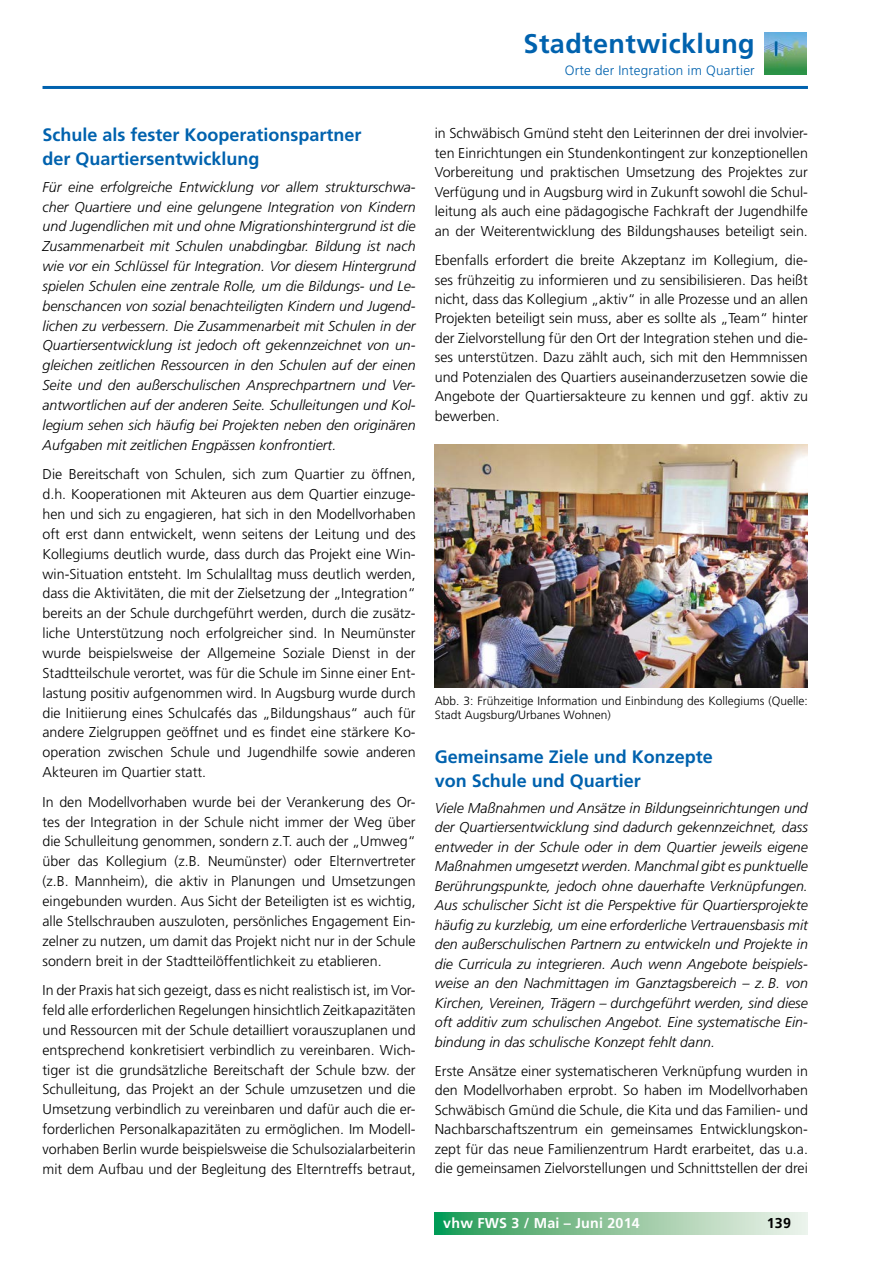
<style>
.page{position:relative;width:893px;height:1263px;background:#fff}
.page>*{position:absolute;margin:0;border:0;box-sizing:border-box;transform-origin:0 0}
.t1{font:700 27px "Frutiger LT";letter-spacing:.015em;color:#0062ae}
.t2{font:700 18px/24px "Frutiger LT";color:#0062ae}
.t3{font:300 14.25px/19.8px "Frutiger LT";color:#000;text-align:justify}
.t4{font:italic 300 14.25px/19.8px "Frutiger";color:#000;text-align:justify}
.t5{font:700 14.25px "Frutiger LT";letter-spacing:.015em;color:#fff}
.t6{font:700 14.25px "Frutiger LT";color:#000}
.t7{font:300 13.5px "Frutiger LT";letter-spacing:.015em;color:#0062ae}
.t8{font:300 12px/14.4px "Frutiger CE";color:#000}
</style>
<div class="page">
<hr style="left:43px;top:86px;width:765px;height:3px;background:#0062ae">
<svg style="left:435px;top:1213px;width:373px;height:21px;background:#8ec69f"></svg>
<img style="left:764px;top:32px;width:42px;height:43px">
<img style="left:435px;top:445px;width:373px;height:242px">
<h1 class="t1" style="left:524px;top:28px;width:233px">Stadtentwicklung</h1>
<p class="t7" style="left:565px;top:62px;width:192px">Orte der Integration im Quartier</p>
<p class="t2" style="left:43px;top:123px;width:321px">Schule als fester Kooperationspartner der Quartiersentwicklung</p>
<p class="t4" style="left:43px;top:177px;width:375px">Für eine erfolgreiche Entwicklung vor allem strukturschwa&shy;cher Quartiere und eine gelungene Integration von Kindern und Jugendlichen mit und ohne Migrationshintergrund ist die Zusammenarbeit mit Schulen unabdingbar. Bildung ist nach wie vor ein Schlüssel für Integration. Vor diesem Hintergrund spielen Schulen eine zentrale Rolle, um die Bildungs- und Le&shy;benschancen von sozial benachteiligten Kindern und Jugend&shy;lichen zu verbessern. Die Zusammenarbeit mit Schulen in der Quartiersentwicklung ist jedoch oft gekennzeichnet von un&shy;gleichen zeitlichen Ressourcen in den Schulen auf der einen Seite und den außerschulischen Ansprechpartnern und Ver&shy;antwortlichen auf der anderen Seite. Schulleitungen und Kol&shy;legium sehen sich häufig bei Projekten neben den originären Aufgaben mit zeitlichen Engpässen konfrontiert.</p>
<p class="t3" style="left:43px;top:465px;width:375px">Die Bereitschaft von Schulen, sich zum Quartier zu öffnen, d.h. Kooperationen mit Akteuren aus dem Quartier einzuge&shy;hen und sich zu engagieren, hat sich in den Modellvorhaben oft erst dann entwickelt, wenn seitens der Leitung und des Kollegiums deutlich wurde, dass durch das Projekt eine Win&shy;win-Situation entsteht. Im Schulalltag muss deutlich werden, dass die Aktivitäten, die mit der Zielsetzung der „Integration“ bereits an der Schule durchgeführt werden, durch die zusätz&shy;liche Unterstützung noch erfolgreicher sind. In Neumünster wurde beispielsweise der Allgemeine Soziale Dienst in der Stadtteilschule verortet, was für die Schule im Sinne einer Ent&shy;lastung positiv aufgenommen wird. In Augsburg wurde durch die Initiierung eines Schulcafés das „Bildungshaus“ auch für andere Zielgruppen geöffnet und es findet eine stärkere Ko&shy;operation zwischen Schule und Jugendhilfe sowie anderen Akteuren im Quartier statt.</p>
<p class="t3" style="left:43px;top:792px;width:375px">In den Modellvorhaben wurde bei der Verankerung des Or&shy;tes der Integration in der Schule nicht immer der Weg über die Schulleitung genommen, sondern z.T. auch der „Umweg“ über das Kollegium (z.B. Neumünster) oder Elternvertreter (z.B. Mannheim), die aktiv in Planungen und Umsetzungen eingebunden wurden. Aus Sicht der Beteiligten ist es wichtig, alle Stellschrauben auszuloten, persönliches Engagement Ein&shy;zelner zu nutzen, um damit das Projekt nicht nur in der Schule sondern breit in der Stadtteilöffentlichkeit zu etablieren.</p>
<p class="t3" style="left:43px;top:980px;width:375px">In der Praxis hat sich gezeigt, dass es nicht realistisch ist, im Vor&shy;feld alle erforderlichen Regelungen hinsichtlich Zeitkapazitäten und Ressourcen mit der Schule detailliert vorauszuplanen und entsprechend konkretisiert verbindlich zu vereinbaren. Wich&shy;tiger ist die grundsätzliche Bereitschaft der Schule bzw. der Schulleitung, das Projekt an der Schule umzusetzen und die Umsetzung verbindlich zu vereinbaren und dafür auch die er&shy;forderlichen Personalkapazitäten zu ermöglichen. Im Modell&shy;vorhaben Berlin wurde beispielsweise die Schulsozialarbeiterin mit dem Aufbau und der Begleitung des Elterntreffs betraut,</p>
<p class="t3" style="left:435px;top:124px;width:375px">in Schwäbisch Gmünd steht den Leiterinnen der drei involvier&shy;ten Einrichtungen ein Stundenkontingent zur konzeptionellen Vorbereitung und praktischen Umsetzung des Projektes zur Verfügung und in Augsburg wird in Zukunft sowohl die Schul&shy;leitung als auch eine pädagogische Fachkraft der Jugendhilfe an der Weiterentwicklung des Bildungshauses beteiligt sein.</p>
<p class="t3" style="left:435px;top:251px;width:375px">Ebenfalls erfordert die breite Akzeptanz im Kollegium, die&shy;ses frühzeitig zu informieren und zu sensibilisieren. Das heißt nicht, dass das Kollegium „aktiv“ in alle Prozesse und an allen Projekten beteiligt sein muss, aber es sollte als „Team“ hinter der Zielvorstellung für den Ort der Integration stehen und die&shy;ses unterstützen. Dazu zählt auch, sich mit den Hemmnissen und Potenzialen des Quartiers auseinanderzusetzen sowie die Angebote der Quartiersakteure zu kennen und ggf. aktiv zu bewerben.</p>
<p class="t8" style="left:435px;top:693px;width:375px">Abb. 3: Frühzeitige Information und Einbindung des Kollegiums (Quelle:<br>Stadt Augsburg/Urbanes Wohnen)</p>
<p class="t2" style="left:435px;top:745px;width:280px">Gemeinsame Ziele und Konzepte von Schule und Quartier</p>
<p class="t4" style="left:435px;top:798px;width:375px">Viele Maßnahmen und Ansätze in Bildungseinrichtungen und der Quartiersentwicklung sind dadurch gekennzeichnet, dass entweder in der Schule oder in dem Quartier jeweils eigene Maßnahmen umgesetzt werden. Manchmal gibt es punktuelle Berührungspunkte, jedoch ohne dauerhafte Verknüpfungen.<br>Aus schulischer Sicht ist die Perspektive für Quartiersprojekte häufig zu kurzlebig, um eine erforderliche Vertrauensbasis mit den außerschulischen Partnern zu entwickeln und Projekte in die Curricula zu integrieren. Auch wenn Angebote beispiels&shy;weise an den Nachmittagen im Ganztagsbereich – z. B. von Kirchen, Vereinen, Trägern – durchgeführt werden, sind diese oft additiv zum schulischen Angebot. Eine systematische Ein&shy;bindung in das schulische Konzept fehlt dann.</p>
<p class="t3" style="left:435px;top:1061px;width:375px">Erste Ansätze einer systematischeren Verknüpfung wurden in den Modellvorhaben erprobt. So haben im Modellvorhaben Schwäbisch Gmünd die Schule, die Kita und das Familien- und Nachbarschaftszentrum ein gemeinsames Entwicklungskon&shy;zept für das neue Familienzentrum Hardt erarbeitet, das u.a. die gemeinsamen Zielvorstellungen und Schnittstellen der drei</p>
<p class="t5" style="left:443px;top:1215px;width:198px">vhw FWS 3 / Mai – Juni 2014</p>
<p class="t6" style="left:767px;top:1214px;width:26px">139</p>
</div>
